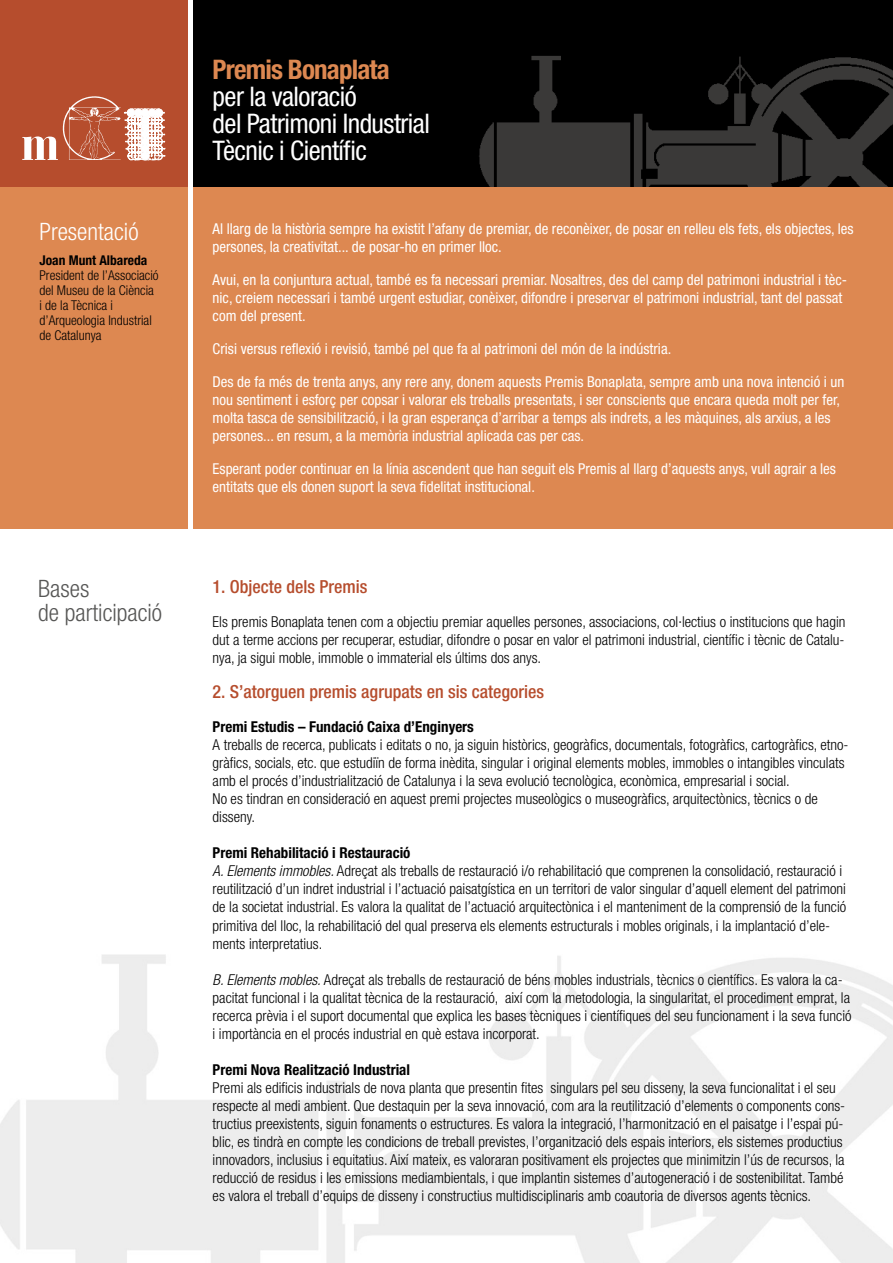
<style>
.page{position:relative;width:893px;height:1263px;background:#fff}
.page>*{position:absolute;margin:0;border:0;box-sizing:border-box;transform-origin:0 0}
.t1{font:condensed 27px/27px "Helvetica Neue LT Std";letter-spacing:-.02em;color:#fff}
.t2{font:700 condensed 27px "Helvetica Neue LT Std";letter-spacing:-.03em;color:#dd8851}
.t3{font:300 condensed 24px/24px "Helvetica Neue LT Std";color:#575756}
.t4{font:300 condensed 24px "Helvetica Neue LT Std";color:#fff}
.t5{font:500 condensed 18px "Helvetica Neue LT Std";color:#b64d2d}
.t6{font:300 condensed 15px/18px "Helvetica Neue LT Std";color:#000}
.t7{font:condensed 15px/18px "Helvetica Neue LT Std";color:#fff}
.t8{font:700 condensed 15px "Helvetica Neue LT Std";color:#000}
.t9{font:300 condensed 13.5px/15px "Helvetica Neue LT Std";color:#000}
.t10{font:700 condensed 13.5px "Helvetica Neue LT Std";color:#000}
.s1{font-weight:700}
.s2{font-style:italic}
</style>
<div class="page">
<div style="left:193px;top:0;width:700px;height:187px;background:#000"></div>
<img style="left:479px;top:56px;width:414px;height:131px">
<div style="left:0;top:0;width:187px;height:187px;background:#b64d2d"></div>
<div style="left:0;top:187px;width:187px;height:341px;background:#dd8851"></div>
<div style="left:193px;top:187px;width:700px;height:341px;background:#dd8851"></div>
<svg style="left:22px;top:96px;width:143px;height:65px"></svg>
<h2 class="t4" style="left:40px;top:218px;width:101px">Presentació</h2>
<p class="t10" style="left:40px;top:252px;width:109px">Joan Munt Albareda</p>
<p class="t9" style="left:40px;top:268px;width:121px">President de l’Associació del Museu de la Ciència i de la Tècnica i d’Arqueologia Industrial de Catalunya</p>
<h2 class="t3" style="left:38px;top:576px;width:125px">Bases<br>de participació</h2>
<h1 class="t2" style="left:213px;top:53px;width:179px">Premis Bonaplata</h1>
<h1 class="t1" style="left:213px;top:83px;width:219px">per la valoració<br>del Patrimoni Industrial<br>Tècnic i Científic</h1>
<p class="t7" style="left:213px;top:220px;width:642px">Al llarg de la història sempre ha existit l’afany de premiar, de reconèixer, de posar en relleu els fets, els objectes, les persones, la creativitat... de posar-ho en primer lloc.</p>
<p class="t7" style="left:213px;top:271px;width:636px">Avui, en la conjuntura actual, també es fa necessari premiar. Nosaltres, des del camp del patrimoni industrial i tèc&shy;nic, creiem necessari i també urgent estudiar, conèixer, difondre i preservar el patrimoni industrial, tant del passat com del present.</p>
<p class="t7" style="left:213px;top:340px;width:460px">Crisi versus reflexió i revisió, també pel que fa al patrimoni del món de la indústria.</p>
<p class="t7" style="left:213px;top:373px;width:633px">Des de fa més de trenta anys, any rere any, donem aquests Premis Bonaplata, sempre amb una nova intenció i un nou sentiment i esforç per copsar i valorar els treballs presentats, i ser conscients que encara queda molt per fer, molta tasca de sensibilització, i la gran esperança d’arribar a temps als indrets, a les màquines, als arxius, a les persones... en resum, a la memòria industrial aplicada cas per cas.</p>
<p class="t7" style="left:213px;top:460px;width:625px">Esperant poder continuar en la línia ascendent que han seguit els Premis al llarg d’aquests anys, vull agrair a les entitats que els donen suport la seva fidelitat institucional.</p>
<p class="t5" style="left:213px;top:576px;width:156px">1. Objecte dels Premis</p>
<p class="t6" style="left:213px;top:613px;width:634px;text-align:justify">Els premis Bonaplata tenen com a objectiu premiar aquelles persones, associacions, col·lectius o institucions que hagin dut a terme accions per recuperar, estudiar, difondre o posar en valor el patrimoni industrial, científic i tècnic de Catalu&shy;nya, ja sigui moble, immoble o immaterial els últims dos anys.</p>
<p class="t5" style="left:213px;top:681px;width:333px">2. S’atorguen premis agrupats en sis categories</p>
<p class="t8" style="left:213px;top:718px;width:263px">Premi Estudis – Fundació Caixa d’Enginyers</p>
<p class="t6" style="left:213px;top:736px;width:637px">A treballs de recerca, publicats i editats o no, ja siguin històrics, geogràfics, documentals, fotogràfics, cartogràfics, etno&shy;gràfics, socials, etc. que estudiïn de forma inèdita, singular i original elements mobles, immobles o intangibles vinculats amb el procés d’industrialització de Catalunya i la seva evolució tecnològica, econòmica, empresarial i social.<br>No es tindran en consideració en aquest premi projectes museològics o museogràfics, arquitectònics, tècnics o de disseny.</p>
<p class="t6" style="left:213px;top:844px;width:635px"><span class="s1">Premi Rehabilitació i Restauració<br></span><span class="s2">A. Elements immobles.</span> Adreçat als treballs de restauració i/o rehabilitació que comprenen la consolidació, restauració i reutilització d’un indret industrial i l’actuació paisatgística en un territori de valor singular d’aquell element del patrimoni de la societat industrial. Es valora la qualitat de l’actuació arquitectònica i el manteniment de la comprensió de la funció primitiva del lloc, la rehabilitació del qual preserva els elements estructurals i mobles originals, i la implantació d’ele&shy;ments interpretatius.</p>
<p class="t6" style="left:213px;top:970px;width:640px"><span class="s2">B. Elements mobles.</span> Adreçat als treballs de restauració de béns mobles industrials, tècnics o científics. Es valora la ca&shy;pacitat funcional i la qualitat tècnica de la restauració, així com la metodologia, la singularitat, el procediment emprat, la recerca prèvia i el suport documental que explica les bases tècniques i científiques del seu funcionament i la seva funció i importància en el procés industrial en què estava incorporat.</p>
<p class="t8" style="left:213px;top:1060px;width:199px">Premi Nova Realització Industrial</p>
<p class="t6" style="left:213px;top:1078px;width:634px">Premi als edificis industrials de nova planta que presentin fites singulars pel seu disseny, la seva funcionalitat i el seu respecte al medi ambient. Que destaquin per la seva innovació, com ara la reutilització d’elements o components cons&shy;tructius preexistents, siguin fonaments o estructures. Es valora la integració, l’harmonització en el paisatge i l’espai pú&shy;blic, es tindrà en compte les condicions de treball previstes, l’organització dels espais interiors, els sistemes productius innovadors, inclusius i equitatius. Així mateix, es valoraran positivament els projectes que minimitzin l’ús de recursos, la reducció de residus i les emissions mediambientals, i que implantin sistemes d’autogeneració i de sostenibilitat. També es valora el treball d’equips de disseny i constructius multidisciplinaris amb coautoria de diversos agents tècnics.</p>
</div>
